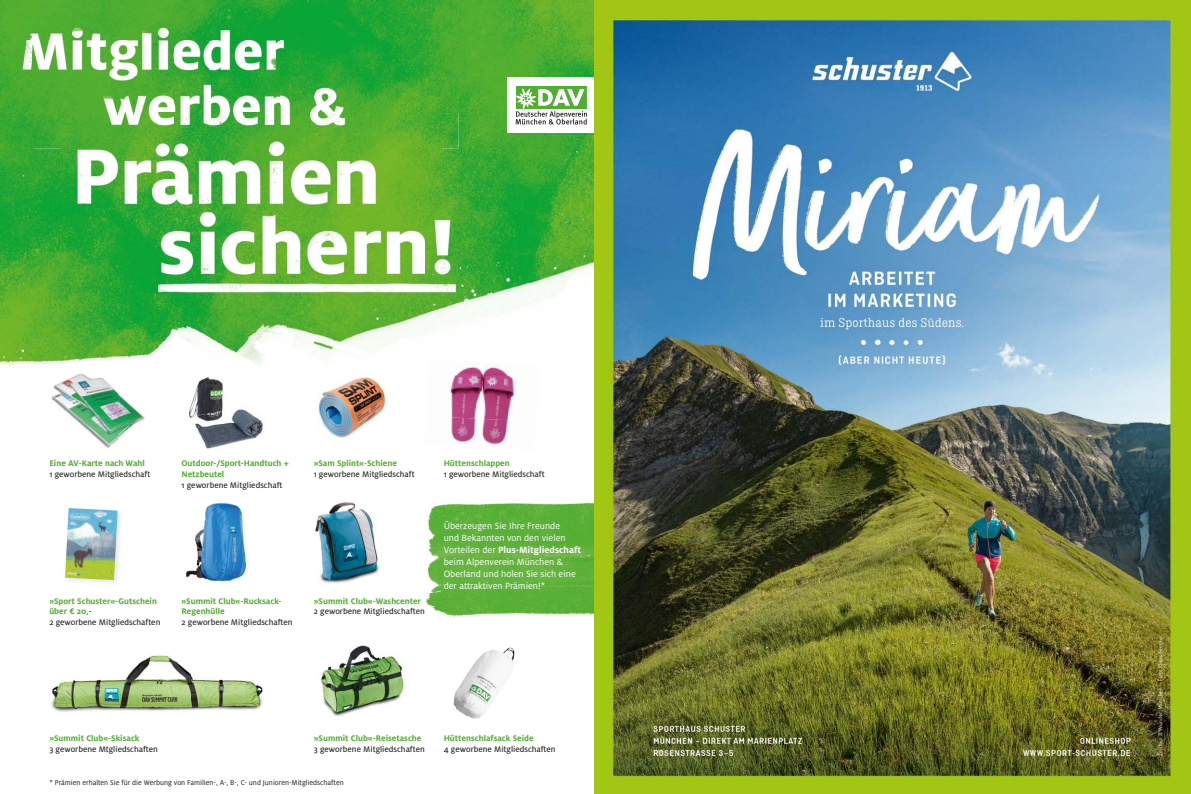
<style>
.page{position:relative;width:1191px;height:794px;background:#fff}
.page>*{position:absolute;margin:0;border:0;box-sizing:border-box;transform-origin:0 0}
.t1{font:10px/12px "Milo Pro";color:#fff}
.t2{font:9px "Milo Pro Text";color:#1a1a18}
.t3{font:700 9px/10.8px "Milo Pro";color:#51ae30}
.t4{font:7.8px "Milo OT";color:#1a1a18}
.s1{font-weight:700}
.s2{font-family:"Milo Pro Text";font-weight:400;color:#1a1a18}
</style>
<div class="page">
<img style="left:0;top:0;width:594px;height:705px">
<img style="left:61px;top:134px;width:380px;height:76px">
<img style="left:149px;top:212px;width:380px;height:96px">
<img style="left:0;top:5px;width:458px;height:108px">
<img style="left:0;top:113px;width:68px;height:36px">
<img style="left:68px;top:113px;width:355px;height:21px">
<img style="left:423px;top:113px;width:35px;height:36px">
<img style="left:17px;top:400px;width:101px;height:68px">
<img style="left:118px;top:378px;width:34px;height:93px">
<img style="left:25px;top:365px;width:93px;height:35px">
<img style="left:63px;top:506px;width:61px;height:80px">
<img style="left:65px;top:508px;width:53px;height:72px">
<img style="left:175px;top:365px;width:49px;height:58px">
<img style="left:169px;top:495px;width:100px;height:100px">
<img style="left:192px;top:403px;width:77px;height:62px">
<img style="left:192px;top:411px;width:32px;height:12px">
<img style="left:318px;top:374px;width:67px;height:67px">
<img style="left:315px;top:638px;width:95px;height:78px">
<img style="left:312px;top:498px;width:84px;height:93px">
<img style="left:49px;top:653px;width:213px;height:59px">
<img style="left:453px;top:647px;width:61px;height:72px">
<img style="left:427px;top:499px;width:167px;height:125px">
<img style="left:426px;top:359px;width:58px;height:57px">
<img style="left:481px;top:362px;width:58px;height:60px">
<img style="left:424px;top:416px;width:112px;height:34px">
<div style="left:507px;top:77px;width:88px;height:56px;background:#fff"></div>
<svg style="left:515px;top:86px;width:72px;height:39px"></svg>
<img style="left:594px;top:0;width:597px;height:794px">
<p class="t3" style="left:49px;top:458px;width:97px">Eine AV-Karte nach Wahl</p>
<p class="t2" style="left:49px;top:471px;width:102px">1 geworbene Mitgliedschaft</p>
<p class="t3" style="left:181px;top:458px;width:109px">Outdoor-/Sport-Handtuch +<br>Netzbeutel</p>
<p class="t2" style="left:181px;top:482px;width:102px">1 geworbene Mitgliedschaft</p>
<p class="t3" style="left:314px;top:458px;width:85px">»Sam Splint«-Schiene</p>
<p class="t2" style="left:314px;top:471px;width:102px">1 geworbene Mitgliedschaft</p>
<p class="t3" style="left:444px;top:458px;width:68px">Hüttenschlappen</p>
<p class="t2" style="left:444px;top:471px;width:102px">1 geworbene Mitgliedschaft</p>
<p class="t1" style="left:444px;top:519px;width:139px">Überzeugen Sie Ihre Freunde<br>und Bekannten von den vielen<br>Vorteilen der <span class="s1">Plus-Mitgliedschaft </span>beim Alpenverein München &amp;<br>Oberland und holen Sie sich eine der attraktiven Prämien!*</p>
<p class="t3" style="left:49px;top:595px;width:109px">»Sport Schuster«-Gutschein über € 20,<span class="s2">-</span></p>
<p class="t2" style="left:49px;top:619px;width:112px">2 geworbene Mitgliedschaften</p>
<p class="t3" style="left:181px;top:595px;width:101px">»Summit Club«-Rucksack-<br>Regenhülle</p>
<p class="t2" style="left:181px;top:619px;width:112px">2 geworbene Mitgliedschaften</p>
<p class="t3" style="left:314px;top:595px;width:109px">»Summit Club«-Washcenter</p>
<p class="t2" style="left:314px;top:608px;width:112px">2 geworbene Mitgliedschaften</p>
<p class="t3" style="left:49px;top:732px;width:92px">»Summit Club«-Skisack</p>
<p class="t2" style="left:49px;top:745px;width:110px">3 geworbene Mtgliedschaften</p>
<p class="t3" style="left:314px;top:732px;width:109px">»Summit Club«-Reisetasche</p>
<p class="t2" style="left:314px;top:745px;width:112px">3 geworbene Mitgliedschaften</p>
<p class="t4" style="left:49px;top:778px;width:296px">* Prämien erhalten Sie für die Werbung von Familien-, A-, B-, C- und Junioren-Mitgliedschaften</p>
<p class="t3" style="left:444px;top:732px;width:91px">Hüttenschlafsack Seide</p>
<p class="t2" style="left:444px;top:745px;width:113px">4 geworbene Mitgliedschaften</p>
</div>
